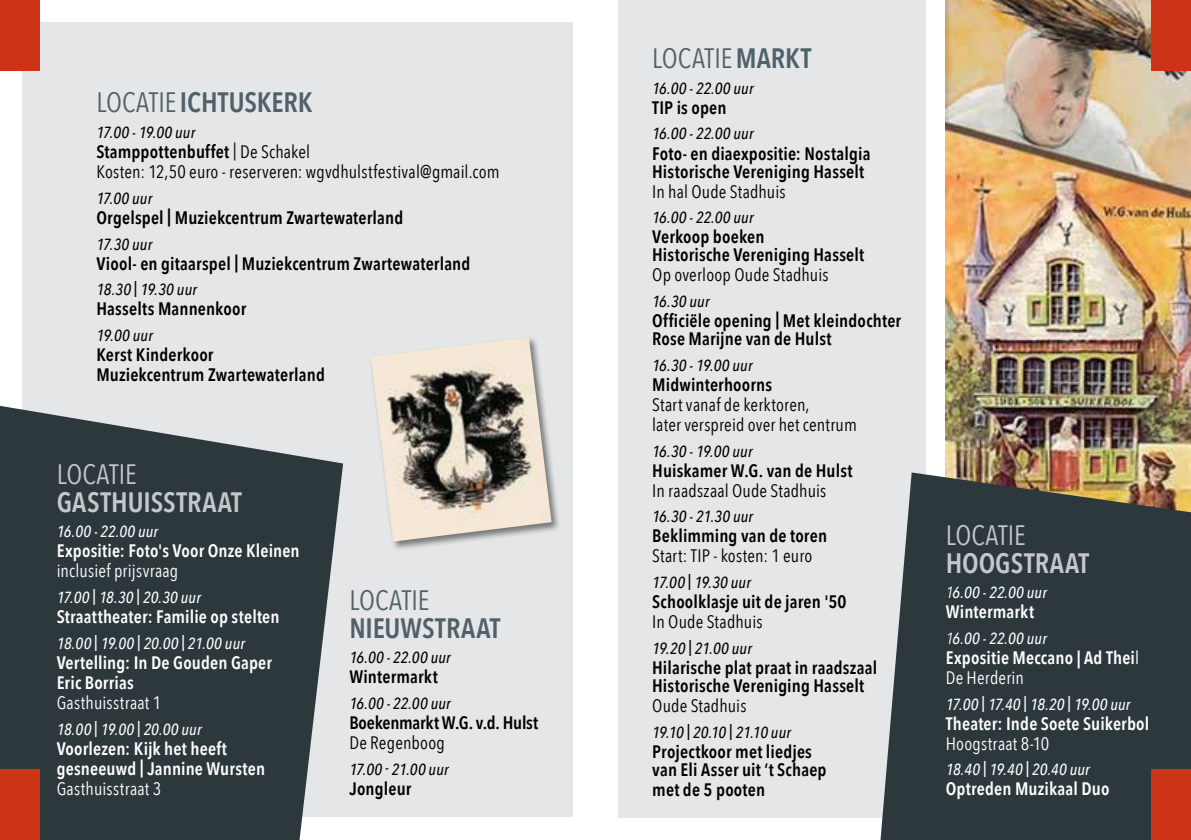
<style>
.page{position:relative;width:1191px;height:840px;background:#fff}
.page>*{position:absolute;margin:0;border:0;box-sizing:border-box;transform-origin:0 0}
.t1{font:600 28px "Avenir Next Condensed";letter-spacing:-.005em;color:#506269}
.t2{font:600 28px "Avenir Next Condensed";letter-spacing:.005em;color:#c4c7cb}
.t3{font:28px "Avenir Next Condensed";letter-spacing:-.005em;color:#506269}
.t4{font:28px "Avenir Next Condensed";letter-spacing:-.005em;color:#c4c7cb}
.t5{font:600 18px/18px "Avenir Next Condensed";letter-spacing:.01em;color:#000}
.t6{font:18px/20px "Avenir Next Condensed";letter-spacing:.01em;color:#000}
.t7{font:600 18px/20px "Avenir Next Condensed";letter-spacing:.01em;color:#fff}
.t8{font:18px "Avenir Next Condensed";letter-spacing:.01em;color:#fff}
.t9{font:600 18px "Avenir Next Condensed";letter-spacing:-.01em;color:#000}
.t10{font:italic 500 16px "Avenir Next Condensed";letter-spacing:.01em;color:#000}
.t11{font:italic 500 16px "Avenir Next Condensed";letter-spacing:.01em;color:#fff}
.t12{font:italic 500 16px "Avenir Next Condensed";letter-spacing:-.015em;color:#000}
.s1{font-weight:400}
.s2{font-weight:600}
</style>
<div class="page">
<div style="left:618px;top:0;width:308px;height:816px;background:#e5e6e7"></div>
<div style="left:23px;top:23px;width:550px;height:793px;background:#e5e6e7"></div>
<img style="left:945px;top:0;width:246px;height:472px">
<svg style="left:0;top:405px;width:343px;height:434px;background:#434e50"></svg>
<svg style="left:880px;top:472px;width:311px;height:367px;background:#3c4545"></svg>
<div style="left:0;top:0;width:40px;height:71px;background:#cc3417"></div>
<div style="left:1151px;top:0;width:40px;height:71px;background:#cc3417"></div>
<div style="left:0;top:769px;width:40px;height:70px;background:#cc3417"></div>
<div style="left:1151px;top:769px;width:40px;height:70px;background:#cc3417"></div>
<div style="left:369px;top:335px;width:192px;height:216px;background:#000;opacity:.49"></div>
<img style="left:370px;top:337px;width:181px;height:204px">
<h1 class="t1" style="left:96px;top:78px;width:218px"><span class="s1">LOCATIE</span> ICHTUSKERK</h1>
<p class="t10" style="left:96px;top:123px;width:100px">17.00 - 19.00 uur</p>
<p class="t6" style="left:96px;top:141px;width:405px"><span class="s2">Stamppottenbuffet</span> | De Schakel<br>Kosten: 12,50 euro - reserveren: wgvdhulstfestival@gmail.com</p>
<p class="t10" style="left:96px;top:188px;width:57px">17.00 uur</p>
<p class="t5" style="left:96px;top:208px;width:308px">Orgelspel | Muziekcentrum Zwartewaterland</p>
<p class="t10" style="left:96px;top:234px;width:57px">17.30 uur</p>
<p class="t5" style="left:96px;top:254px;width:375px">Viool- en gitaarspel | Muziekcentrum Zwartewaterland</p>
<p class="t10" style="left:96px;top:280px;width:102px">18.30 | 19.30 uur</p>
<p class="t5" style="left:96px;top:299px;width:151px">Hasselts Mannenkoor</p>
<p class="t10" style="left:96px;top:325px;width:58px">19.00 uur</p>
<p class="t5" style="left:96px;top:344px;width:230px;line-height:20px">Kerst Kinderkoor<br>Muziekcentrum Zwartewaterland</p>
<h1 class="t4" style="left:57px;top:449px;width:82px">LOCATIE</h1>
<h1 class="t2" style="left:57px;top:477px;width:186px">GASTHUISSTRAAT</h1>
<p class="t11" style="left:57px;top:521px;width:103px">16.00 - 22.00 uur</p>
<p class="t7" style="left:57px;top:540px;width:244px">Expositie: Foto's Voor Onze Kleinen</p>
<p class="t8" style="left:57px;top:555px;width:123px">inclusief prijsvraag</p>
<p class="t11" style="left:57px;top:587px;width:146px">17.00 | 18.30 | 20.30 uur</p>
<p class="t7" style="left:57px;top:606px;width:224px">Straattheater: Familie op stelten</p>
<p class="t11" style="left:57px;top:633px;width:190px">18.00 | 19.00 | 20.00 | 21.00 uur</p>
<p class="t7" style="left:57px;top:651px;width:217px">Vertelling: In De Gouden Gaper<br>Eric Borrias</p>
<p class="t8" style="left:57px;top:686px;width:106px">Gasthuisstraat 1</p>
<p class="t11" style="left:57px;top:718px;width:146px">18.00 | 19.00 | 20.00 uur</p>
<p class="t7" style="left:57px;top:737px;width:210px">Voorlezen: Kijk het heeft gesneeuwd | Jannine Wursten</p>
<p class="t8" style="left:57px;top:772px;width:106px">Gasthuisstraat 3</p>
<h1 class="t3" style="left:349px;top:575px;width:82px">LOCATIE</h1>
<h1 class="t1" style="left:349px;top:603px;width:153px">NIEUWSTRAAT</h1>
<p class="t10" style="left:349px;top:647px;width:103px">16.00 - 22.00 uur</p>
<p class="t5" style="left:349px;top:667px;width:90px">Wintermarkt</p>
<p class="t10" style="left:349px;top:693px;width:103px">16.00 - 22.00 uur</p>
<p class="t9" style="left:349px;top:706px;width:190px">Boekenmarkt W.G. v.d. Hulst</p>
<p class="t6" style="left:349px;top:731px;width:97px">De Regenboog</p>
<p class="t10" style="left:349px;top:759px;width:101px">17.00 - 21.00 uur</p>
<p class="t5" style="left:349px;top:778px;width:63px">Jongleur</p>
<h1 class="t3" style="left:652px;top:34px;width:161px">LOCATIE<span class="s2">MARKT</span></h1>
<p class="t10" style="left:652px;top:78px;width:103px">16.00 - 22.00 uur</p>
<p class="t5" style="left:652px;top:98px;width:76px">TIP is open</p>
<p class="t10" style="left:652px;top:124px;width:103px">16.00 - 22.00 uur</p>
<p class="t5" style="left:652px;top:144px;width:220px">Foto- en diaexpositie: Nostalgia<br>Historische Vereniging Hasselt</p>
<p class="t6" style="left:652px;top:180px;width:135px">In hal Oude Stadhuis</p>
<p class="t10" style="left:652px;top:208px;width:103px">16.00 - 22.00 uur</p>
<p class="t5" style="left:652px;top:227px;width:214px">Verkoop boeken<br>Historische Vereniging Hasselt</p>
<p class="t6" style="left:652px;top:264px;width:178px">Op overloop Oude Stadhuis</p>
<p class="t10" style="left:652px;top:291px;width:59px">16.30 uur</p>
<p class="t5" style="left:652px;top:311px;width:250px">Officiële opening | Met kleindochter<br>Rose Marijne van de Hulst</p>
<p class="t10" style="left:652px;top:355px;width:102px">16.30 - 19.00 uur</p>
<p class="t5" style="left:652px;top:375px;width:121px">Midwinterhoorns</p>
<p class="t6" style="left:652px;top:393px;width:206px">Start vanaf de kerktoren,<br>later verspreid over het centrum</p>
<p class="t10" style="left:652px;top:441px;width:102px">16.30 - 19.00 uur</p>
<p class="t5" style="left:652px;top:460px;width:202px">Huiskamer W.G. van de Hulst</p>
<p class="t6" style="left:652px;top:479px;width:176px">In raadszaal Oude Stadhuis</p>
<p class="t10" style="left:652px;top:506px;width:102px">16.30 - 21.30 uur</p>
<p class="t5" style="left:652px;top:526px;width:176px">Beklimming van de toren</p>
<p class="t6" style="left:652px;top:545px;width:162px">Start: TIP - kosten: 1 euro</p>
<p class="t10" style="left:652px;top:572px;width:100px">17.00 | 19.30 uur</p>
<p class="t5" style="left:652px;top:592px;width:196px">Schoolklasje uit de jaren '50</p>
<p class="t6" style="left:652px;top:610px;width:112px">In Oude Stadhuis</p>
<p class="t10" style="left:652px;top:638px;width:101px">19.20 | 21.00 uur</p>
<p class="t5" style="left:652px;top:657px;width:226px">Hilarische plat praat in raadszaal<br>Historische Vereniging Hasselt</p>
<p class="t6" style="left:652px;top:694px;width:96px">Oude Stadhuis</p>
<p class="t12" style="left:652px;top:721px;width:140px">19.10 | 20.10 | 21.10 uur</p>
<p class="t5" style="left:652px;top:741px;width:176px">Projectkoor met liedjes van Eli Asser uit ‘t Schaep</p>
<p class="t5" style="left:652px;top:779px;width:114px">met de 5 pooten</p>
<h1 class="t4" style="left:945px;top:510px;width:82px">LOCATIE</h1>
<h1 class="t2" style="left:945px;top:538px;width:145px">HOOGSTRAAT</h1>
<p class="t11" style="left:945px;top:582px;width:103px"><span class="s1">1</span>6.00 - 22.00 uur</p>
<p class="t7" style="left:945px;top:601px;width:90px">Wintermarkt</p>
<p class="t11" style="left:945px;top:628px;width:103px"><span class="s1">1</span>6.00 - 22.00 uur</p>
<p class="t7" style="left:945px;top:646px;width:195px">Expositie Meccano | Ad Thei<span class="s1">l<br>De Herderin</span></p>
<p class="t11" style="left:945px;top:694px;width:186px">17.00 | 17.40 | 18.20 | 19.00 uur</p>
<p class="t7" style="left:945px;top:712px;width:205px">Theater: Inde Soete Suikerbol</p>
<p class="t8" style="left:945px;top:727px;width:105px">Hoogstraat 8-10</p>
<p class="t11" style="left:945px;top:759px;width:145px">18.40 | 19.40 | 20.40 uur</p>
<p class="t7" style="left:945px;top:778px;width:165px">Optreden Muzikaal Duo</p>
</div>
